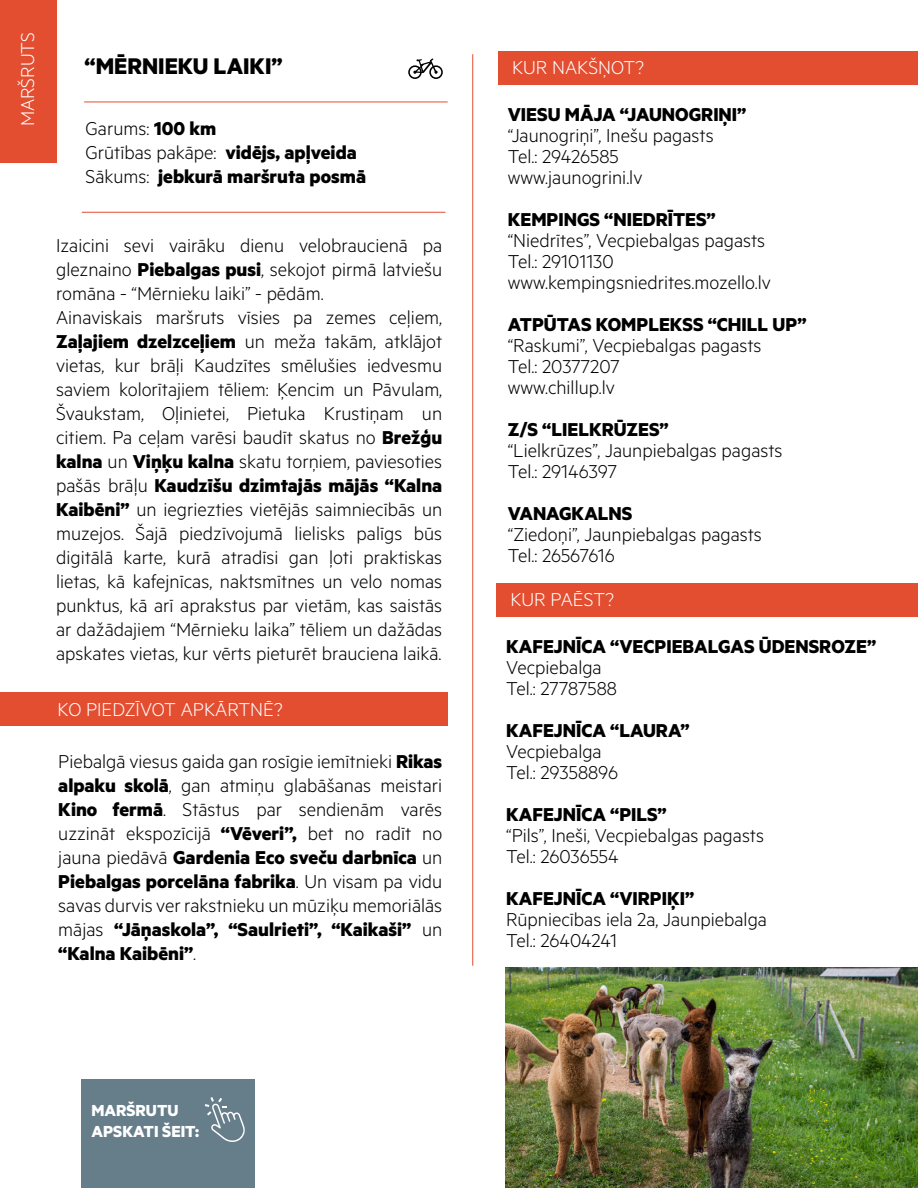
<style>
.page{position:relative;width:918px;height:1188px;background:#fff}
.page>*{position:absolute;margin:0;border:0;box-sizing:border-box;transform-origin:0 0}
.t1{font:700 25.5px "Metric";color:#000}
.t2{font:300 21px/24px "Metric";color:#000}
.t3{font:700 21px/24px "Metric";color:#000}
.t4{font:300 21px "Metric";color:#fff}
.t5{font:700 18px/21px "Metric";color:#fff}
.s1{font-weight:300}
.s2{font-weight:700}
</style>
<div class="page">
<div style="left:0;top:0;width:57px;height:163px;background:#e34d30"></div>
<hr style="left:84px;top:102px;width:364px;height:1px;background:#e34d30">
<hr style="left:82px;top:212px;width:363px;height:1px;background:#e34d30">
<div style="left:0;top:692px;width:447px;height:34px;background:#e34d30"></div>
<div style="left:498px;top:51px;width:420px;height:34px;background:#e34d30"></div>
<div style="left:497px;top:583px;width:421px;height:34px;background:#e34d30"></div>
<div style="left:81px;top:1080px;width:173px;height:108px;background:#667d8a"></div>
<svg style="left:205px;top:1097px;width:40px;height:45px"></svg>
<svg style="left:408px;top:59px;width:35px;height:20px"></svg>
<img style="left:505px;top:968px;width:413px;height:220px">
<hr style="left:472px;top:54px;width:1px;height:912px;background:#e34d30">
<p class="t4" style="left:15px;top:126px;width:96px;rotate:-90deg">MARŠRUTS</p>
<p class="t1" style="left:85px;top:51px;width:200px">“MĒRNIEKU LAIKI”</p>
<p class="t3" style="left:86px;top:116px;width:282px"><span class="s1">Garums:</span> 100 km<br><span class="s1">Grūtības pakāpe:</span> vidējs, apļveida<br><span class="s1">Sākums:</span> jebkurā maršruta posmā</p>
<p class="t2" style="left:56px;top:233px;width:388px">Izaicini sevi vairāku dienu velobraucienā pa gleznaino <span class="s2">Piebalgas pusi</span>, sekojot pirmā latviešu romāna - “Mērnieku laiki” - pēdām.<br>Ainaviskais maršruts vīsies pa zemes ceļiem, <span class="s2">Zaļajiem dzelzceļiem</span> un meža takām, atklājot vietas, kur brāļi Kaudzītes smēlušies iedvesmu saviem kolorītajiem tēliem: Ķencim un Pāvulam, Švaukstam, Oļinietei, Pietuka Krustiņam un citiem. Pa ceļam varēsi baudīt skatus no <span class="s2">Brežģu kalna</span> un <span class="s2">Viņķu kalna</span> skatu torņiem, paviesoties pašās brāļu <span class="s2">Kaudzīšu dzimtajās mājās “Kalna Kaibēni”</span> un iegriezties vietējās saimniecībās un muzejos. Šajā piedzīvojumā lielisks palīgs būs digitālā karte, kurā atradīsi gan ļoti praktiskas lietas, kā kafejnīcas, naktsmītnes un velo nomas punktus, kā arī aprakstus par vietām, kas saistās ar dažādajiem “Mērnieku laika” tēliem un dažādas apskates vietas, kur vērts pieturēt brauciena laikā.</p>
<p class="t4" style="left:58px;top:697px;width:227px">KO PIEDZĪVOT APKĀRTNĒ?</p>
<p class="t2" style="left:58px;top:749px;width:386px;text-align:justify">Piebalgā viesus gaida gan rosīgie iemītnieki <span class="s2">Rikas alpaku skolā</span>, gan atmiņu glabāšanas meistari <span class="s2">Kino fermā</span>. Stāstus par sendienām varēs uzzināt ekspozīcijā <span class="s2">“Vēveri”,</span> bet no radīt no jauna piedāvā <span class="s2">Gardenia Eco sveču darbnīca</span> un <span class="s2">Piebalgas porcelāna fabrika</span>. Un visam pa vidu savas durvis ver rakstnieku un mūziķu memoriālās mājas <span class="s2">“Jāņaskola”, “Saulrieti”, “Kaikaši”</span> un <span class="s2">“Kalna Kaibēni”</span>.</p>
<p class="t5" style="left:92px;top:1099px;width:109px">MARŠRUTU<br>APSKATI ŠEIT:</p>
<p class="t4" style="left:512px;top:56px;width:133px">KUR NAKŠŅOT?</p>
<p class="t3" style="left:508px;top:102px;width:240px">VIESU MĀJA “JAUNOGRIŅI”</p>
<p class="t2" style="left:508px;top:124px;width:207px;line-height:21px">“Jaunogriņi”, Inešu pagasts<br>Tel.: 29426585 www.jaunogrini.lv</p>
<p class="t3" style="left:508px;top:207px;width:209px">KEMPINGS “NIEDRĪTES”</p>
<p class="t2" style="left:508px;top:229px;width:265px;line-height:21px">“Niedrītes”, Vecpiebalgas pagasts<br>Tel.: 29101130 www.kempingsniedrites.mozello.lv</p>
<p class="t3" style="left:508px;top:312px;width:300px">ATPŪTAS KOMPLEKSS “CHILL UP”</p>
<p class="t2" style="left:508px;top:334px;width:255px;line-height:21px">“Raskumi”, Vecpiebalgas pagasts<br>Tel.: 20377207<br>www.chillup.lv</p>
<p class="t3" style="left:508px;top:417px;width:162px">Z/S “LIELKRŪZES”</p>
<p class="t2" style="left:508px;top:439px;width:276px;line-height:21px">“Lielkrūzes”, Jaunpiebalgas pagasts<br>Tel.: 29146397</p>
<p class="t3" style="left:508px;top:501px;width:126px">VANAGKALNS</p>
<p class="t2" style="left:508px;top:523px;width:256px;line-height:21px">“Ziedoņi”, Jaunpiebalgas pagasts<br>Tel.: 26567616</p>
<p class="t4" style="left:510px;top:588px;width:105px">KUR PAĒST?</p>
<p class="t3" style="left:506px;top:634px;width:372px">KAFEJNĪCA “VECPIEBALGAS ŪDENSROZE”</p>
<p class="t2" style="left:506px;top:656px;width:112px;line-height:21px">Vecpiebalga<br>Tel.: 27787588</p>
<p class="t3" style="left:506px;top:718px;width:185px">KAFEJNĪCA “LAURA”</p>
<p class="t2" style="left:506px;top:740px;width:114px;line-height:21px">Vecpiebalga<br>Tel.: 29358896</p>
<p class="t3" style="left:506px;top:802px;width:162px">KAFEJNĪCA “PILS”</p>
<p class="t2" style="left:506px;top:824px;width:259px;line-height:21px">“Pils”, Ineši, Vecpiebalgas pagasts<br>Tel.: 26036554</p>
<p class="t3" style="left:506px;top:886px;width:190px">KAFEJNĪCA “VIRPIĶI”</p>
<p class="t2" style="left:506px;top:908px;width:262px;line-height:21px">Rūpniecības iela 2a, Jaunpiebalga<br>Tel.: 26404241</p>
</div>
